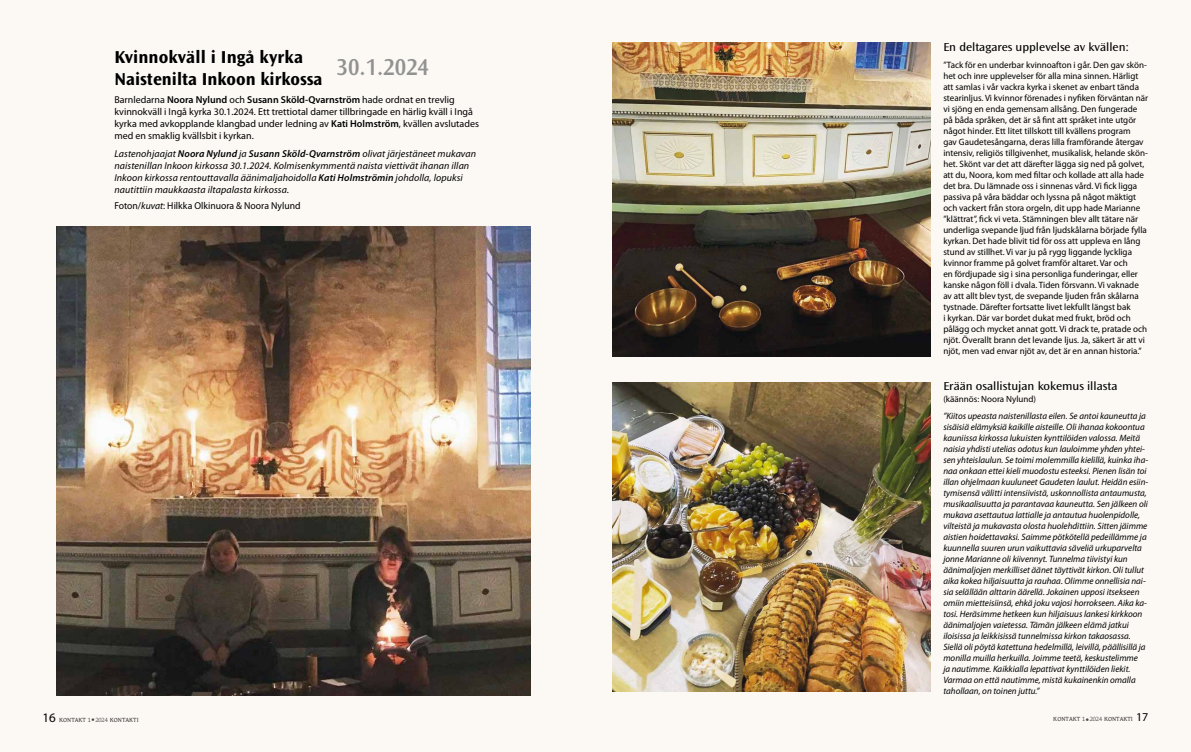
<style>
.page{position:relative;width:1191px;height:752px;background:#fff}
.page>*{position:absolute;margin:0;border:0;box-sizing:border-box;transform-origin:0 0}
.t1{font:700 18px/22px "Ocean Sans Std";color:#000}
.t2{font:semi-expanded 12px "Ocean Sans Std";color:#000}
.t3{font:10px/12px "Myriad Pro";color:#000}
.t4{font:italic 10px/12px "Myriad Pro";letter-spacing:.01em;color:#000}
.t5{font:italic 9.2px/11px "Myriad Pro";color:#000}
.t6{font:9.2px/11px "Myriad Pro";color:#000}
.t7{font:9px "Myriad Pro";color:#000}
.t8{font:8px "Martti";color:#4a4a49;scale:.95 1}
.s1{font-weight:600}
.s2{font-style:italic}
.s3{font-family:"Myriad Pro";font-size:13px;color:#000}
.s4{font-size:5.6px}
.s5{font-family:"Myriad Pro";font-size:12px;color:#000}
</style>
<div class="page">
<div style="left:0;top:0;width:1191px;height:751px;background:#fcf9f5"></div>
<img style="left:56px;top:226px;width:474px;height:468px">
<img style="left:612px;top:43px;width:318px;height:313px">
<img style="left:612px;top:382px;width:318px;height:309px">
<h1 class="t1" style="left:114px;top:46px;width:316px">Kvinnokväll i Ingå kyrka<br>Naistenilta Inkoon kirkossa <sup>30.1.2024</sup></h1>
<p class="t3" style="left:114px;top:94px;width:366px">Barnledarna <span class="s1">Noora Nylund</span> och <span class="s1">Susann Sköld-Qvarnström</span> hade ordnat en trevlig kvinnokväll i Ingå kyrka 30.1.2024. Ett trettiotal damer tillbringade en härlig kväll i Ingå kyrka med avkopplande klangbad under ledning av <span class="s1">Kati Holmström</span>, kvällen avslutades med en smaklig kvällsbit i kyrkan.</p>
<p class="t4" style="left:114px;top:147px;width:363px">Lastenohjaajat <span class="s1">Noora Nylund</span> ja <span class="s1">Susann Sköld-Qvarnström</span> olivat järjestäneet mukavan naistenillan Inkoon kirkossa 30.1.2024. Kolmisenkymmentä naista viettivät ihanan illan Inkoon kirkossa rentouttavalla äänimaljahoidolla <span class="s1">Kati Holmströmin</span> johdolla, lopuksi nautittiin maukkaasta iltapalasta kirkossa.</p>
<p class="t3" style="left:114px;top:200px;width:188px">Foton/<span class="s2">kuvat</span>: Hilkka Olkinuora &amp; Noora Nylund</p>
<h2 class="t2" style="left:943px;top:41px;width:187px">En deltagares upplevelse av kvällen:</h2>
<p class="t6" style="left:943px;top:59px;width:206px">”Tack för en underbar kvinnoafton i går. Den gav skön&shy;het och inre upplevelser för alla mina sinnen. Härligt att samlas i vår vackra kyrka i skenet av enbart tända stearinljus. Vi kvinnor förenades i nyfiken förväntan när vi sjöng en enda gemensam allsång. Den fungerade på båda språken, det är så fint att språket inte utgör något hinder. Ett litet tillskott till kvällens program<br>gav Gaudetesångarna, deras lilla framförande återgav intensiv, religiös tillgivenhet, musikalisk, helande skön&shy;het. Skönt var det att därefter lägga sig ned på golvet, att du, Noora, kom med filtar och kollade att alla hade det bra. Du lämnade oss i sinnenas vård. Vi fick ligga passiva på våra bäddar och lyssna på något mäktigt och vackert från stora orgeln, dit upp hade Marianne ”klättrat”, fick vi veta. Stämningen blev allt tätare när underliga svepande ljud från ljudskålarna började fylla kyrkan. Det hade blivit tid för oss att uppleva en lång stund av stillhet. Vi var ju på rygg liggande lyckliga kvinnor framme på golvet framför altaret. Var och<br>en fördjupade sig i sina personliga funderingar, eller kanske någon föll i dvala. Tiden försvann. Vi vaknade av att allt blev tyst, de svepande ljuden från skålarna tystnade. Därefter fortsatte livet lekfullt längst bak<br>i kyrkan. Där var bordet dukat med frukt, bröd och pålägg och mycket annat gott. Vi drack te, pratade och njöt. Överallt brann det levande ljus. Ja, säkert är att vi njöt, men vad envar njöt av, det är en annan historia.”</p>
<h2 class="t2" style="left:943px;top:379px;width:176px">Erään osallistujan kokemus illasta</h2>
<p class="t7" style="left:943px;top:393px;width:94px">(käännös: Noora Nylund)</p>
<p class="t5" style="left:943px;top:410px;width:206px">”Kiitos upeasta naistenillasta eilen. Se antoi kauneutta ja sisäisiä elämyksiä kaikille aisteille. Oli ihanaa kokoontua kauniissa kirkossa lukuisten kynttilöiden valossa. Meitä naisia yhdisti utelias odotus kun lauloimme yhden yhtei&shy;sen yhteislaulun. Se toimi molemmilla kielillä, kuinka iha&shy;naa onkaan ettei kieli muodostu esteeksi. Pienen lisän toi illan ohjelmaan kuuluneet Gaudeten laulut. Heidän esiin&shy;tymisensä välitti intensiivistä, uskonnollista antaumusta, musikaalisuutta ja parantavaa kauneutta. Sen jälkeen oli mukava asettautua lattialle ja antautua huolenpidolle, vilteistä ja mukavasta olosta huolehdittiin. Sitten jäimme aistien hoidettavaksi. Saimme pötkötellä pedeillämme ja kuunnella suuren urun vaikuttavia säveliä urkuparvelta jonne Marianne oli kiivennyt. Tunnelma tiivistyi kun äänimaljojen merkilliset äänet täyttivät kirkon. Oli tullut aika kokea hiljaisuutta ja rauhaa. Olimme onnellisia nai&shy;sia selällään alttarin äärellä. Jokainen upposi itsekseen omiin mietteisiinsä, ehkä joku vajosi horrokseen. Aika ka&shy;tosi. Heräsimme hetkeen kun hiljaisuus lankesi kirkkoon äänimaljojen vaietessa. Tämän jälkeen elämä jatkui iloisissa ja leikkisissä tunnelmissa kirkon takaosassa.<br>Siellä oli pöytä katettuna hedelmillä, leivillä, päällisillä ja monilla muilla herkuilla. Joimme teetä, keskustelimme<br>ja nautimme. Kaikkialla lepattivat kynttilöiden liekit.<br>Varmaa on että nautimme, mistä kukainenkin omalla tahollaan, on toinen juttu.”</p>
<p class="t8" style="left:43px;top:713px;width:103px"><span class="s3">16</span> Kontakt <span class="s4">1 2024</span> Kontakti</p>
<p class="t8" style="left:1053px;top:713px;width:102px">Kontakt <span class="s4">1 2024</span> Kontakti <span class="s5">17</span></p>
</div>
